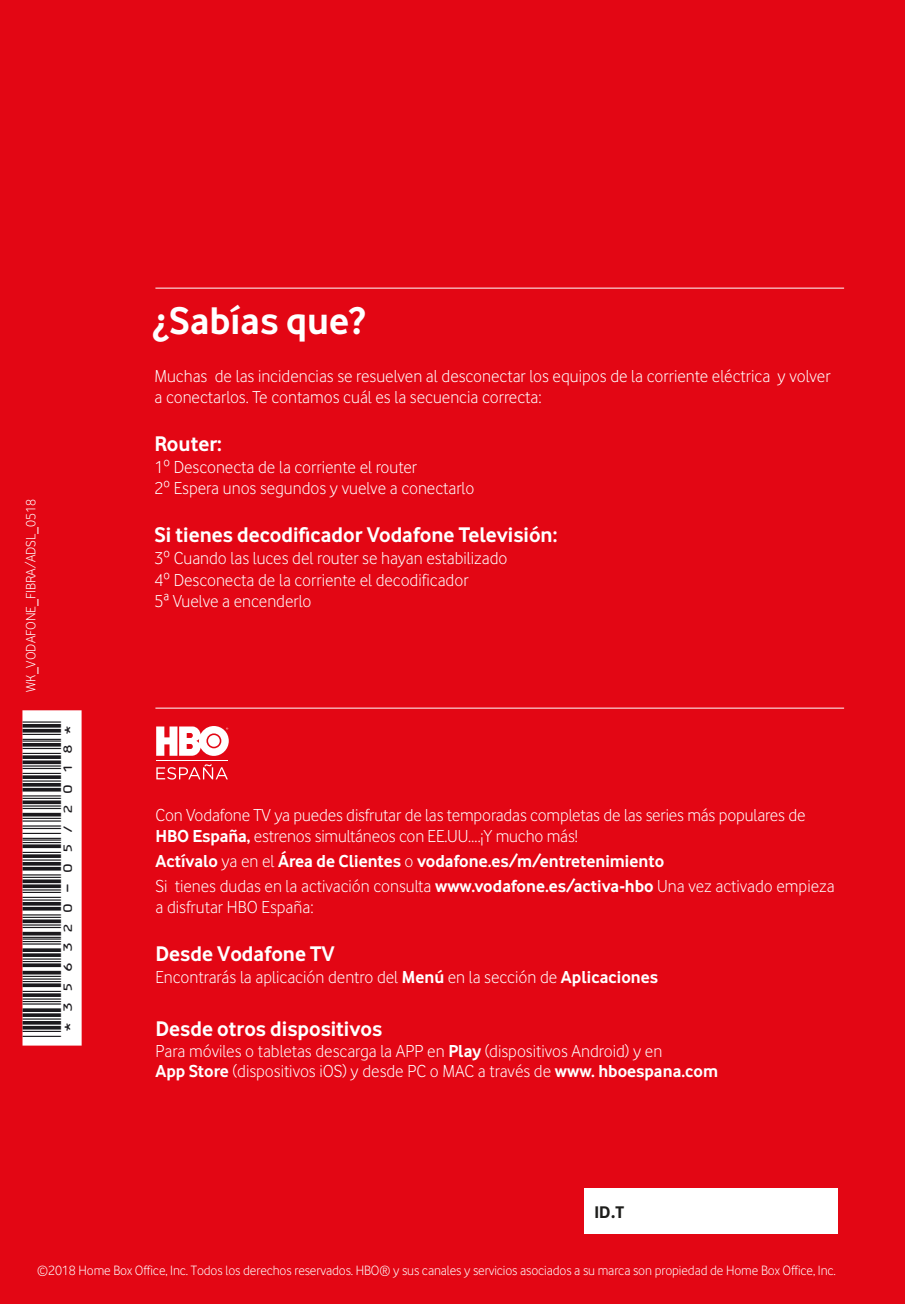
<style>
.page{position:relative;width:905px;height:1304px;background:#fff}
.page>*{position:absolute;margin:0;border:0;box-sizing:border-box;transform-origin:0 0}
.t1{font:700 40px "Vodafone Rg";color:#fff}
.t2{font:700 22px "Vodafone Rg";color:#fff}
.t3{font:20.4px "ID Automation HC39 M";color:#1b191d}
.t4{font:18px/21.6px "Vodafone Lt";color:#fff}
.t5{font:700 18px "Vodafone Rg";color:#fff}
.t6{font:700 17px "Depot";color:#1d1d1b}
.t7{font:14px "Vodafone Lt";letter-spacing:-.01em;color:#fff}
.s1{font-family:"Vodafone Rg";font-weight:700}
.s2{font-family:"Vodafone Lt";font-weight:400}
</style>
<div class="page">
<div style="left:0;top:0;width:903px;height:1304px;background:#e30614"></div>
<hr style="left:902px;top:0;width:3px;height:1304px;background:#e30614">
<hr style="left:156px;top:760px;width:72px;height:1px;background:#fff">
<svg style="left:156px;top:726px;width:73px;height:30px"></svg>
<svg style="left:156px;top:764px;width:72px;height:16px"></svg>
<div style="left:22px;top:710px;width:60px;height:336px;background:#fff"></div>
<hr style="left:155px;top:288px;width:689px;height:1px;background:#fff">
<hr style="left:155px;top:708px;width:689px;height:1px;background:#fff">
<div style="left:584px;top:1189px;width:253px;height:45px;background:#fff"></div>
<p class="t7" style="left:23px;top:692px;width:195px;rotate:-90deg">WK_VODAFONE_FIBRA/ADSL_0518</p>
<p class="t3" style="left:42px;top:1036px;width:318px;rotate:-90deg">*356320-05/2018*</p>
<h1 class="t1" style="left:152px;top:297px;width:214px">¿Sabías que?</h1>
<p class="t4" style="left:154px;top:365px;width:677px">Muchas de las incidencias se resuelven al desconectar los equipos de la corriente eléctrica y volver a conectarlos. Te contamos cuál es la secuencia correcta:</p>
<p class="t2" style="left:154px;top:431px;width:69px">Router:</p>
<p class="t4" style="left:154px;top:456px;width:321px">1º Desconecta de la corriente el router<br>2º Espera unos segundos y vuelve a conectarlo</p>
<p class="t2" style="left:154px;top:522px;width:404px">Si tienes decodificador Vodafone Televisión:</p>
<p class="t4" style="left:154px;top:547px;width:354px">3º Cuando las luces del router se hayan estabilizado<br>4º Desconecta de la corriente el decodificador<br>5ª Vuelve a encenderlo</p>
<p class="t4" style="left:155px;top:804px;width:651px">Con Vodafone TV ya puedes disfrutar de las temporadas completas de las series más populares de<br><span class="s1">HBO España,</span> estrenos simultáneos con EE.UU….¡Y mucho más!</p>
<p class="t5" style="left:155px;top:851px;width:510px">Actívalo <span class="s2">ya en el</span> Área de Clientes <span class="s2">o</span> vodafone.es/m/entretenimiento</p>
<p class="t4" style="left:155px;top:875px;width:681px">Si tienes dudas en la activación consulta <span class="s1">www.vodafone.es/activa-hbo</span> Una vez activado empieza a disfrutar HBO España:</p>
<p class="t2" style="left:155px;top:941px;width:181px">Desde Vodafone TV</p>
<p class="t4" style="left:155px;top:966px;width:504px">Encontrarás la aplicación dentro del <span class="s1">Menú</span> en la sección de <span class="s1">Aplicaciones</span></p>
<p class="t2" style="left:155px;top:1016px;width:228px">Desde otros dispositivos</p>
<p class="t4" style="left:155px;top:1040px;width:564px;line-height:20.8px">Para móviles o tabletas descarga la APP en <span class="s1">Play</span> (dispositivos Android) y en<br><span class="s1">App Store</span> (dispositivos iOS) y desde PC o MAC a través de <span class="s1">www. hboespana.com</span></p>
<p class="t6" style="left:594px;top:1201px;width:31px">ID.T</p>
<p class="t7" style="left:37px;top:1263px;width:800px">©2018 Home Box Office, Inc. Todos los derechos reservados. HBO® y sus canales y servicios asociados a su marca son propiedad de Home Box Office, Inc.</p>
</div>
